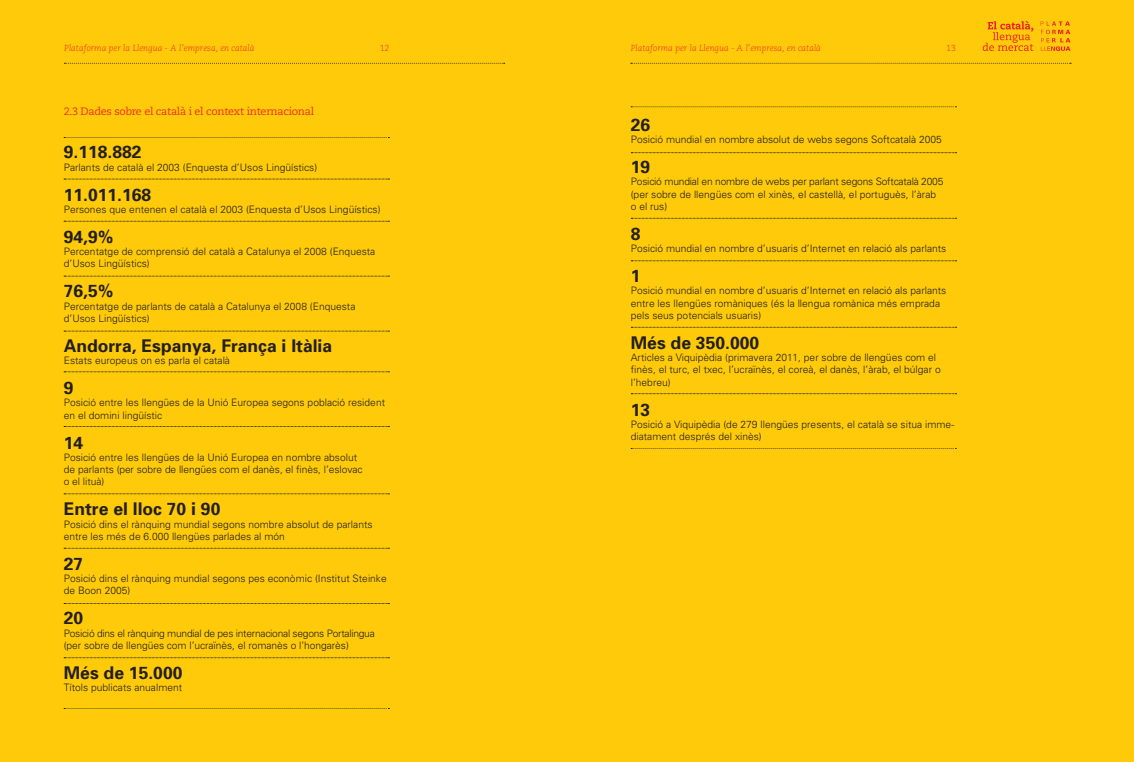
<style>
.page{position:relative;width:1134px;height:762px;background:#fff}
.page>*{position:absolute;margin:0;border:0;box-sizing:border-box;transform-origin:0 0}
.t1{font:700 17.5px "Univers";color:#231f20}
.t2{font:10.75px "Caecilia LT Std";letter-spacing:-.025em;color:#ee2e22}
.t3{font:300 10.25px/12.2px "Univers";color:#231f20}
.t4{font:300 10.25px/12.2px "Univers";letter-spacing:-.02em;color:#231f20}
.t5{font:300 10.25px/12.2px "Univers";letter-spacing:-.025em;color:#231f20}
.t6{font:italic 300 8.75px "Caecilia LT Std";color:#ee2e22}
.t7{font:300 8.75px "Caecilia LT Std";color:#ee2e22}
</style>
<div class="page">
<div style="left:0;top:1px;width:1134px;height:761px;background:#feca0a"></div>
<svg style="left:64px;top:63px;width:441px;height:1px"></svg>
<svg style="left:631px;top:63px;width:440px;height:1px"></svg>
<svg style="left:631px;top:106px;width:325px;height:1px"></svg>
<svg style="left:631px;top:448px;width:325px;height:1px"></svg>
<svg style="left:631px;top:152px;width:325px;height:1px"></svg>
<svg style="left:631px;top:218px;width:325px;height:1px"></svg>
<svg style="left:631px;top:260px;width:325px;height:1px"></svg>
<svg style="left:631px;top:327px;width:325px;height:1px"></svg>
<svg style="left:631px;top:393px;width:325px;height:1px"></svg>
<svg style="left:1041px;top:21px;width:29px;height:30px"></svg>
<svg style="left:983px;top:21px;width:50px;height:30px"></svg>
<svg style="left:64px;top:137px;width:325px;height:1px"></svg>
<svg style="left:64px;top:179px;width:325px;height:1px"></svg>
<svg style="left:64px;top:221px;width:325px;height:1px"></svg>
<svg style="left:64px;top:276px;width:325px;height:1px"></svg>
<svg style="left:64px;top:331px;width:325px;height:1px"></svg>
<svg style="left:64px;top:371px;width:325px;height:1px"></svg>
<svg style="left:64px;top:426px;width:325px;height:1px"></svg>
<svg style="left:64px;top:493px;width:325px;height:1px"></svg>
<svg style="left:64px;top:548px;width:325px;height:1px"></svg>
<svg style="left:64px;top:603px;width:325px;height:1px"></svg>
<svg style="left:64px;top:657px;width:325px;height:1px"></svg>
<svg style="left:64px;top:708px;width:325px;height:1px"></svg>
<p class="t6" style="left:64px;top:43px;width:192px">Plataforma per la Llengua - A l’empresa, en català</p>
<p class="t7" style="left:380px;top:43px;width:11px">12</p>
<p class="t6" style="left:631px;top:43px;width:192px">Plataforma per la Llengua - A l’empresa, en català</p>
<p class="t7" style="left:946px;top:43px;width:11px">13</p>
<p class="t2" style="left:64px;top:105px;width:252px">2.3 Dades sobre el català i el context internacional</p>
<h1 class="t1" style="left:64px;top:142px;width:79px">9.118.882</h1>
<p class="t3" style="left:64px;top:161px;width:255px">Parlants de català el 2003 (Enquesta d’Usos Lingüístics)</p>
<h1 class="t1" style="left:64px;top:184px;width:89px">11.011.168</h1>
<p class="t3" style="left:64px;top:203px;width:318px">Persones que entenen el català el 2003 (Enquesta d’Usos Lingüístics)</p>
<h1 class="t1" style="left:64px;top:226px;width:51px">94,9%</h1>
<p class="t3" style="left:64px;top:245px;width:313px">Percentatge de comprensió del català a Catalunya el 2008 (Enquesta d’Usos Lingüístics)</p>
<h1 class="t1" style="left:64px;top:281px;width:51px">76,5%</h1>
<p class="t3" style="left:64px;top:300px;width:293px">Percentatge de parlants de català a Catalunya el 2008 (Enquesta d’Usos Lingüístics)</p>
<h1 class="t1" style="left:64px;top:335px;width:270px">Andorra, Espanya, França i Itàlia</h1>
<p class="t3" style="left:64px;top:354px;width:168px">Estats europeus on es parla el català</p>
<h1 class="t1" style="left:64px;top:377px;width:11px">9</h1>
<p class="t3" style="left:64px;top:397px;width:323px">Posició entre les llengües de la Unió Europea segons població resident en el domini lingüístic</p>
<h1 class="t1" style="left:64px;top:432px;width:21px">14</h1>
<p class="t3" style="left:64px;top:451px;width:300px">Posició entre les llengües de la Unió Europea en nombre absolut de parlants (per sobre de llengües com el danès, el finès, l’eslovac o el lituà)</p>
<h1 class="t1" style="left:64px;top:499px;width:158px">Entre el lloc 70 i 90</h1>
<p class="t3" style="left:64px;top:518px;width:310px">Posició dins el rànquing mundial segons nombre absolut de parlants entre les més de 6.000 llengües parlades al món</p>
<h1 class="t1" style="left:64px;top:553px;width:21px">27</h1>
<p class="t3" style="left:64px;top:572px;width:324px">Posició dins el rànquing mundial segons pes econòmic (Institut Steinke de Boon 2005)</p>
<h1 class="t1" style="left:64px;top:608px;width:21px">20</h1>
<p class="t5" style="left:64px;top:627px;width:313px">Posició dins el rànquing mundial de pes internacional segons Portalingua (per sobre de llengües com l’ucraïnès, el romanès o l’hongarès)</p>
<h1 class="t1" style="left:64px;top:662px;width:120px">Més de 15.000</h1>
<p class="t3" style="left:64px;top:681px;width:120px">Títols publicats anualment</p>
<h1 class="t1" style="left:631px;top:114px;width:21px">26</h1>
<p class="t3" style="left:631px;top:133px;width:313px">Posició mundial en nombre absolut de webs segons Softcatalà 2005</p>
<h1 class="t1" style="left:631px;top:156px;width:21px">19</h1>
<p class="t4" style="left:631px;top:176px;width:314px">Posició mundial en nombre de webs per parlant segons Softcatalà 2005 (per sobre de llengües com el xinès, el castellà, el portuguès, l’àrab o el rus)</p>
<h1 class="t1" style="left:631px;top:223px;width:11px">8</h1>
<p class="t3" style="left:631px;top:242px;width:317px">Posició mundial en nombre d’usuaris d’Internet en relació als parlants</p>
<h1 class="t1" style="left:631px;top:265px;width:11px">1</h1>
<p class="t3" style="left:631px;top:285px;width:317px">Posició mundial en nombre d’usuaris d’Internet en relació als parlants entre les llengües romàniques (és la llengua romànica més emprada pels seus potencials usuaris)</p>
<h1 class="t1" style="left:631px;top:332px;width:130px">Més de 350.000</h1>
<p class="t3" style="left:631px;top:351px;width:311px">Articles a Viquipèdia (primavera 2011, per sobre de llengües com el finès, el turc, el txec, l’ucraïnès, el coreà, el danès, l’àrab, el búlgar o l’hebreu)</p>
<h1 class="t1" style="left:631px;top:399px;width:21px">13</h1>
<p class="t3" style="left:631px;top:418px;width:325px">Posició a Viquipèdia (de 279 llengües presents, el català se situa imme&shy;diatament després del xinès)</p>
</div>
